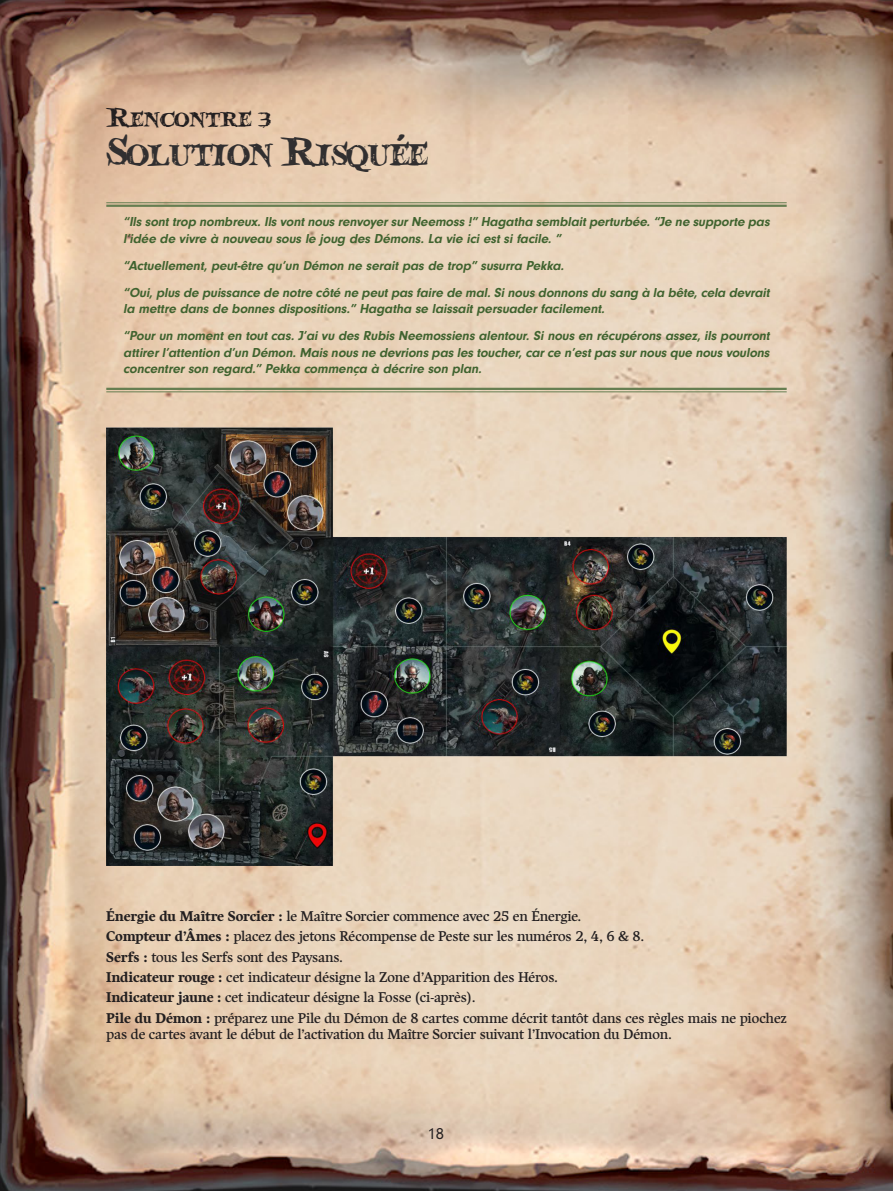
<style>
.page{position:relative;width:893px;height:1191px;background:#fff}
.page>*{position:absolute;margin:0;border:0;box-sizing:border-box;transform-origin:0 0}
.Section{font:45px "Blood Crow";letter-spacing:-.045em;color:#312f30}
.Sub_Section_No_TOC{font:30px "Blood Crow";letter-spacing:-.02em;color:#231f20}
.t1{font:16.5px "Neuzeit Gro";color:#231f20}
.t2{font:14.25px/16.2px "Harfang";letter-spacing:-.015em;color:#231f20}
.Story_Encounter{font:italic 700 13.5px/16.5px "Neuzeit Gro";color:#40632f}
.Story_Encounter_top{font:italic 700 13.5px/16.5px "Neuzeit Gro";color:#40632f}
.s1{font-weight:800}
</style>
<div class="page">
<img style="left:0;top:0;width:893px;height:1191px">
<hr style="left:106px;top:202px;width:681px;height:1px;background:#667e51">
<hr style="left:106px;top:205px;width:681px;height:2px;background:#667e51">
<hr style="left:106px;top:388px;width:681px;height:2px;background:#667e51">
<hr style="left:106px;top:391px;width:681px;height:1px;background:#667e51">
<img style="left:106px;top:427px;width:681px;height:438px">
<p class="Sub_Section_No_TOC" style="left:106px;top:98px;width:166px">Rencontre 3</p>
<p class="Section" style="left:106px;top:123px;width:324px">Solution Risquée</p>
<p class="Story_Encounter_top" style="left:123px;top:213px;width:651px">“Ils sonttrop nombreux.Ils vontnous renvoyersurNeemoss !” Hagatha semblaitperturbée.“Je ne supporte pas l’idée de vivre à nouveau sous le joug des Démons. La vie ici est si facile. ”</p>
<p class="Story_Encounter" style="left:123px;top:257px;width:445px">“Actuellement, peut-être qu’un Démon ne serait pas de trop” susurra Pekka.</p>
<p class="Story_Encounter" style="left:123px;top:284px;width:651px">“Oui,plus de puissance de notre côté ne peutpas faire de mal.Sinous donnons du sang à la bête,cela devrait la mettre dans de bonnes dispositions.” Hagatha se laissait persuader facilement.</p>
<p class="Story_Encounter" style="left:123px;top:328px;width:651px;text-align:justify">“Pour un moment en tout cas. J’ai vu des Rubis Neemossiens alentour. Si nous en récupérons assez, ils pourront attirerl’attention d’un Démon.Mais nous ne devrions pas les toucher,carce n’estpas surnous que nous voulons concentrer son regard.” Pekka commença à décrire son plan.</p>
<p class="t2" style="left:106px;top:908px;width:477px"><span class="s1">Énergie du Maître Sorcier :</span> le Maître Sorcier commence avec 25 en Énergie.</p>
<p class="t2" style="left:106px;top:928px;width:540px"><span class="s1">Compteur d’Âmes :</span> placez des jetons Récompense de Peste sur les numéros 2, 4, 6 &amp; 8.</p>
<p class="t2" style="left:106px;top:948px;width:238px"><span class="s1">Serfs :</span> tous les Serfs sont des Paysans.</p>
<p class="t2" style="left:106px;top:969px;width:453px"><span class="s1">Indicateur rouge :</span> cet indicateur désigne la Zone d’Apparition des Héros.</p>
<p class="t2" style="left:106px;top:989px;width:371px"><span class="s1">Indicateur jaune :</span> cet indicateur désigne la Fosse (ci-après).</p>
<p class="t2" style="left:106px;top:1010px;width:682px"><span class="s1">Pile du Démon :</span> préparez une Pile du Démon de 8 cartes comme décrit tantôt dans ces règles mais ne piochez pas de cartes avant le début de l’activation du Maître Sorcier suivant l’Invocation du Démon.</p>
<p class="t1" style="left:428px;top:1124px;width:18px">18</p>
</div>
